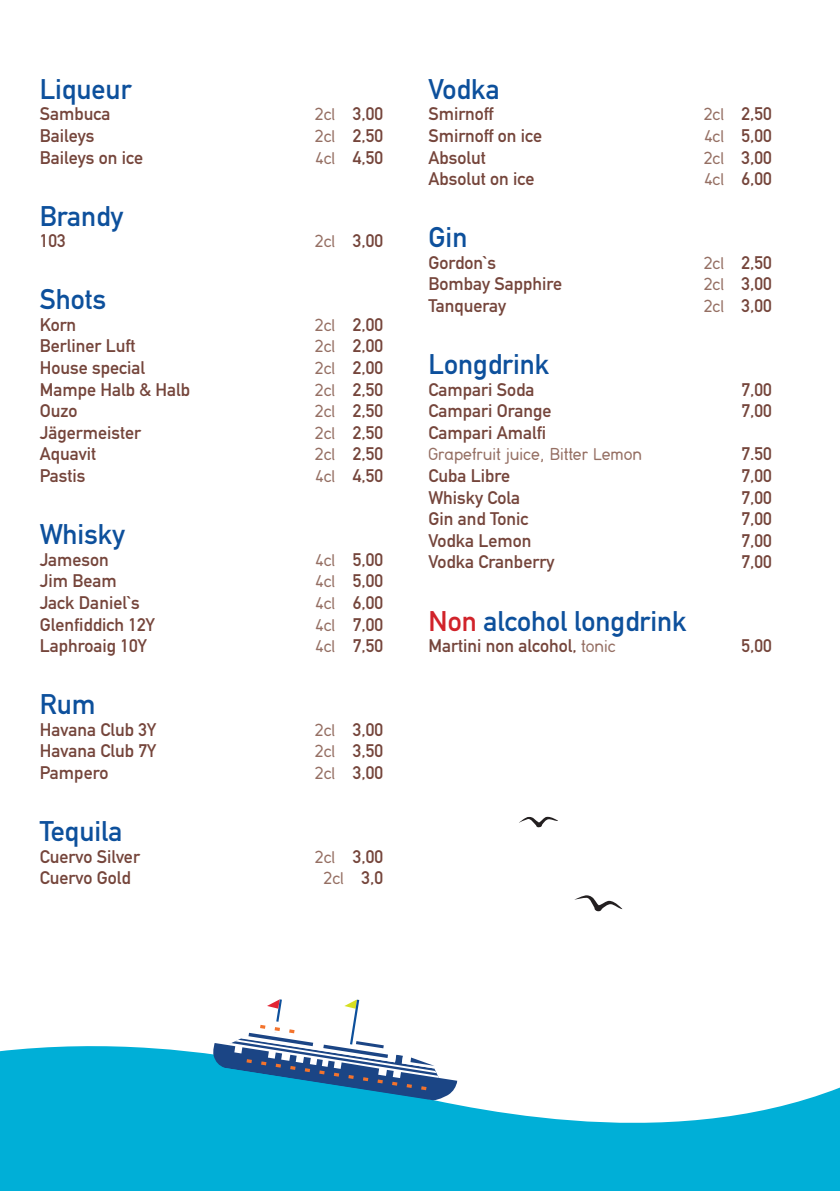
<style>
.page{position:relative;width:840px;height:1191px;background:#fff}
.page>*{position:absolute;margin:0;border:0;box-sizing:border-box;transform-origin:0 0}
.t1{font:28px "DIN Mittelschrift";color:#0d509c}
.t2{font:18px "DIN Mittelschrift";color:#75453b}
.t3{font:18px "Din 16";color:#956f63}
.s1{font-family:"Din 16";color:#956f63}
.s2{font-family:"DIN Mittelschrift";color:#75453b}
.s3{color:#d1232a}
</style>
<div class="page">
<svg style="left:0;top:1046px;width:839px;height:145px;fill:#00afd7"></svg>
<svg style="left:212px;top:999px;width:245px;height:101px"></svg>
<svg style="left:574px;top:895px;width:48px;height:16px"></svg>
<svg style="left:519px;top:816px;width:39px;height:11px"></svg>
<h1 class="t1" style="left:40px;top:72px;width:93px">Liqueur</h1>
<p class="t2" style="left:40px;top:103px;width:72px">Sambuca</p>
<p class="t2" style="left:315px;top:103px;width:70px"><span class="s1">2cl</span> 3,00</p>
<p class="t2" style="left:40px;top:125px;width:56px">Baileys</p>
<p class="t2" style="left:315px;top:125px;width:70px"><span class="s1">2cl</span> 2,50</p>
<p class="t2" style="left:40px;top:147px;width:105px">Baileys on ice</p>
<p class="t2" style="left:316px;top:147px;width:69px"><span class="s1">4cl</span> 4,50</p>
<h1 class="t1" style="left:40px;top:199px;width:85px">Brandy</h1>
<p class="t2" style="left:40px;top:230px;width:27px">103</p>
<p class="t2" style="left:315px;top:230px;width:70px"><span class="s1">2cl</span> 3,00</p>
<h1 class="t1" style="left:40px;top:283px;width:68px">Shots</h1>
<p class="t2" style="left:40px;top:314px;width:38px">Korn</p>
<p class="t2" style="left:315px;top:314px;width:70px"><span class="s1">2cl</span> 2,00</p>
<p class="t2" style="left:40px;top:335px;width:97px">Berliner Luft</p>
<p class="t2" style="left:315px;top:335px;width:70px"><span class="s1">2cl</span> 2,00</p>
<p class="t2" style="left:40px;top:357px;width:107px">House special</p>
<p class="t2" style="left:315px;top:357px;width:70px"><span class="s1">2cl</span> 2,00</p>
<p class="t2" style="left:40px;top:379px;width:152px">Mampe Halb &amp; Halb</p>
<p class="t2" style="left:315px;top:379px;width:70px"><span class="s1">2cl</span> 2,50</p>
<p class="t2" style="left:40px;top:400px;width:39px">Ouzo</p>
<p class="t2" style="left:315px;top:400px;width:70px"><span class="s1">2cl</span> 2,50</p>
<p class="t2" style="left:40px;top:422px;width:103px">Jägermeister</p>
<p class="t2" style="left:315px;top:422px;width:70px"><span class="s1">2cl</span> 2,50</p>
<p class="t2" style="left:40px;top:443px;width:58px">Aquavit</p>
<p class="t2" style="left:315px;top:443px;width:70px"><span class="s1">2cl</span> 2,50</p>
<p class="t2" style="left:40px;top:465px;width:47px">Pastis</p>
<p class="t2" style="left:316px;top:465px;width:69px"><span class="s1">4cl</span> 4,50</p>
<h1 class="t1" style="left:40px;top:518px;width:86px">Whisky</h1>
<p class="t2" style="left:40px;top:549px;width:71px">Jameson</p>
<p class="t2" style="left:316px;top:549px;width:69px"><span class="s1">4cl</span> 5,00</p>
<p class="t2" style="left:40px;top:570px;width:78px">Jim Beam</p>
<p class="t2" style="left:316px;top:570px;width:69px"><span class="s1">4cl</span> 5,00</p>
<p class="t2" style="left:40px;top:592px;width:102px">Jack Daniel`s</p>
<p class="t2" style="left:316px;top:592px;width:69px"><span class="s1">4cl</span> 6,00</p>
<p class="t2" style="left:40px;top:613px;width:116px">Glenfiddich 12Y</p>
<p class="t2" style="left:316px;top:613px;width:69px"><span class="s1">4cl</span> 7,00</p>
<p class="t2" style="left:40px;top:635px;width:108px">Laphroaig 10Y</p>
<p class="t2" style="left:316px;top:635px;width:69px"><span class="s1">4cl</span> 7,50</p>
<h1 class="t1" style="left:40px;top:688px;width:57px">Rum</h1>
<p class="t2" style="left:40px;top:719px;width:118px">Havana Club 3Y</p>
<p class="t2" style="left:315px;top:719px;width:70px"><span class="s1">2cl</span> 3,00</p>
<p class="t2" style="left:40px;top:740px;width:118px">Havana Club 7Y</p>
<p class="t2" style="left:315px;top:740px;width:70px"><span class="s1">2cl</span> 3,50</p>
<p class="t2" style="left:40px;top:762px;width:70px">Pampero</p>
<p class="t2" style="left:315px;top:762px;width:70px"><span class="s1">2cl</span> 3,00</p>
<h1 class="t1" style="left:40px;top:814px;width:84px">Tequila</h1>
<p class="t2" style="left:40px;top:845px;width:102px">Cuervo Silver</p>
<p class="t2" style="left:315px;top:845px;width:70px"><span class="s1">2cl</span> 3,00</p>
<p class="t2" style="left:40px;top:867px;width:92px">Cuervo Gold</p>
<p class="t3" style="left:323px;top:866px;width:61px">2cl <span class="s2">3,0</span></p>
<h1 class="t1" style="left:428px;top:72px;width:73px">Vodka</h1>
<p class="t2" style="left:428px;top:103px;width:66px">Smirnoff</p>
<p class="t2" style="left:703px;top:103px;width:70px"><span class="s1">2cl</span> 2,50</p>
<p class="t2" style="left:428px;top:125px;width:115px">Smirnoff on ice</p>
<p class="t2" style="left:704px;top:125px;width:69px"><span class="s1">4cl</span> 5,00</p>
<p class="t2" style="left:428px;top:147px;width:59px">Absolut</p>
<p class="t2" style="left:703px;top:147px;width:70px"><span class="s1">2cl</span> 3,00</p>
<p class="t2" style="left:428px;top:168px;width:107px">Absolut on ice</p>
<p class="t2" style="left:704px;top:168px;width:69px"><span class="s1">4cl</span> 6,00</p>
<h1 class="t1" style="left:428px;top:221px;width:40px">Gin</h1>
<p class="t2" style="left:428px;top:252px;width:69px">Gordon`s</p>
<p class="t2" style="left:703px;top:252px;width:70px"><span class="s1">2cl</span> 2,50</p>
<p class="t2" style="left:428px;top:273px;width:135px">Bombay Sapphire</p>
<p class="t2" style="left:703px;top:273px;width:70px"><span class="s1">2cl</span> 3,00</p>
<p class="t2" style="left:428px;top:295px;width:79px">Tanqueray</p>
<p class="t2" style="left:703px;top:295px;width:70px"><span class="s1">2cl</span> 3,00</p>
<h1 class="t1" style="left:428px;top:348px;width:122px">Longdrink</h1>
<p class="t2" style="left:428px;top:379px;width:108px">Campari Soda</p>
<p class="t2" style="left:741px;top:379px;width:32px">7,00</p>
<p class="t2" style="left:428px;top:400px;width:124px">Campari Orange</p>
<p class="t2" style="left:741px;top:400px;width:32px">7,00</p>
<p class="t2" style="left:428px;top:422px;width:119px">Campari Amalfi</p>
<p class="t3" style="left:428px;top:442px;width:215px">Grapefruit juice, Bitter Lemon</p>
<p class="t2" style="left:741px;top:443px;width:32px">7.50</p>
<p class="t2" style="left:428px;top:465px;width:83px">Cuba Libre</p>
<p class="t2" style="left:741px;top:465px;width:32px">7,00</p>
<p class="t2" style="left:428px;top:487px;width:93px">Whisky Cola</p>
<p class="t2" style="left:741px;top:487px;width:32px">7,00</p>
<p class="t2" style="left:428px;top:508px;width:101px">Gin and Tonic</p>
<p class="t2" style="left:741px;top:508px;width:32px">7,00</p>
<p class="t2" style="left:428px;top:530px;width:105px">Vodka Lemon</p>
<p class="t2" style="left:741px;top:530px;width:32px">7,00</p>
<p class="t2" style="left:428px;top:551px;width:127px">Vodka Cranberry</p>
<p class="t2" style="left:741px;top:551px;width:32px">7,00</p>
<h1 class="t1" style="left:428px;top:604px;width:260px"><span class="s3">Non</span> alcohol longdrink</h1>
<p class="t2" style="left:428px;top:635px;width:189px">Martini non alcohol, <span class="s1">tonic</span></p>
<p class="t2" style="left:741px;top:635px;width:32px">5,00</p>
</div>
